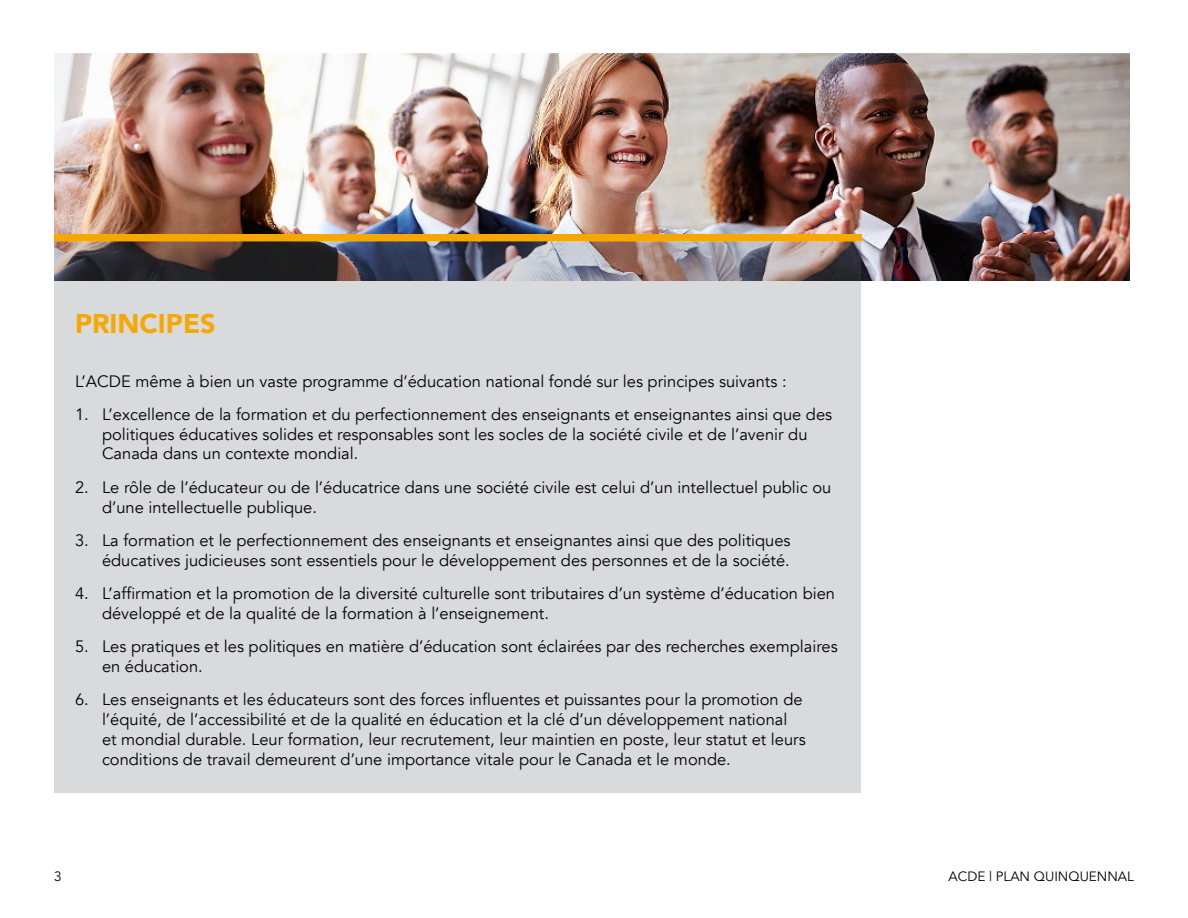
<style>
.page{position:relative;width:1188px;height:918px;background:#fff}
.page>*{position:absolute;margin:0;border:0;box-sizing:border-box;transform-origin:0 0}
.Heading_1{font:900 27px "Avenir";color:#f6a800}
.Body_text{font:16.5px/19.8px "Avenir";color:#040101}
.t1{font:13.5px "Avenir";color:#000}
</style>
<div class="page">
<img style="left:54px;top:53px;width:1076px;height:228px">
<div style="left:54px;top:234px;width:808px;height:8px;background:#f6a800"></div>
<svg style="left:54px;top:242px;width:807px;height:551px;fill:#d9dadc"></svg>
<p class="Heading_1" style="left:75px;top:301px;width:142px">PRINCIPES</p>
<p class="Body_text" style="left:75px;top:371px;width:713px">L’ACDE même à bien un vaste programme d’éducation national fondé sur les principes suivants :</p>
<p class="Body_text" style="left:102px;top:405px;width:732px;text-indent:-27px">1. L’excellence de la formation et du perfectionnement des enseignants et enseignantes ainsi que des politiques éducatives solides et responsables sont les socles de la société civile et de l’avenir du<br>Canada dans un contexte mondial.</p>
<p class="Body_text" style="left:102px;top:478px;width:731px;text-indent:-27px">2. Le rôle de l’éducateur ou de l’éducatrice dans une société civile est celui d’un intellectuel public ou d’une intellectuelle publique.</p>
<p class="Body_text" style="left:75px;top:531px;width:717px;text-align:right">3. La formation et le perfectionnement des enseignants et enseignantes ainsi que des politiques éducatives judicieuses sont essentiels pour le développement des personnes et de la société.</p>
<p class="Body_text" style="left:102px;top:584px;width:735px;text-indent:-27px">4. L’affirmation et la promotion de la diversité culturelle sont tributaires d’un système d’éducation bien développé et de la qualité de la formation à l’enseignement.</p>
<p class="Body_text" style="left:102px;top:637px;width:737px;text-indent:-27px">5. Les pratiques et les politiques en matière d’éducation sont éclairées par des recherches exemplaires en éducation.</p>
<p class="Body_text" style="left:102px;top:690px;width:705px;text-indent:-27px">6. Les enseignants et les éducateurs sont des forces influentes et puissantes pour la promotion de l’équité, de l’accessibilité et de la qualité en éducation et la clé d’un développement national et mondial durable. Leur formation, leur recrutement, leur maintien en poste, leur statut et leurs conditions de travail demeurent d’une importance vitale pour le Canada et le monde.</p>
<p class="t1" style="left:54px;top:868px;width:9px">3</p>
<p class="t1" style="left:949px;top:868px;width:187px">ACDE | PLAN QUINQUENNAL</p>
</div>
